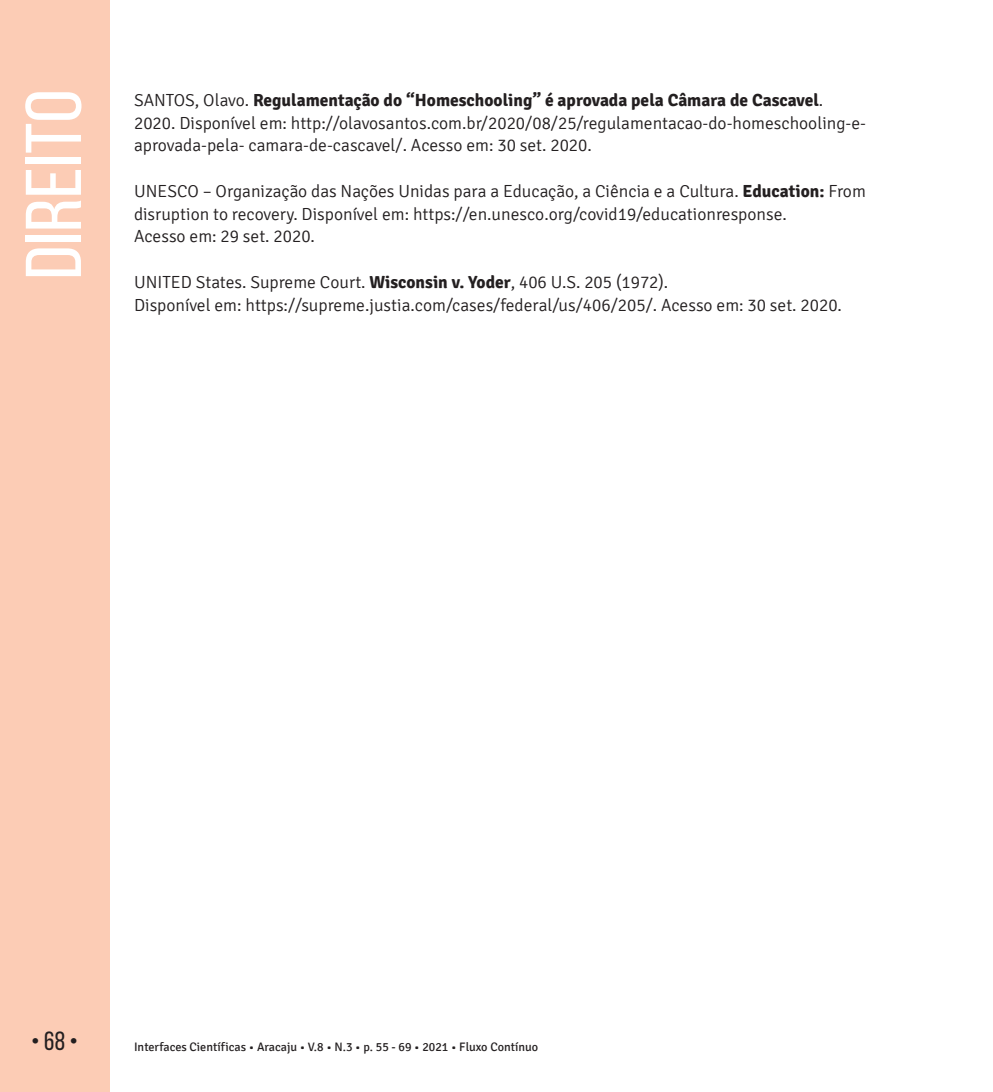
<style>
.page{position:relative;width:993px;height:1092px;background:#fff}
.page>*{position:absolute;margin:0;border:0;box-sizing:border-box;transform-origin:0 0}
.t1{font:78.75px "Bebas Neue";color:#fff;scale:1.09 1}
.t2{font:26.25px "Bebas Neue";color:#231f20}
.t3{font:300 17.5px/22.8px "Signika";color:#231f20}
.t4{font:12.25px "Signika";color:#231f20}
.s1{font-weight:700}
</style>
<div class="page">
<div style="left:0;top:0;width:109px;height:1091px;background:#fcccb5"></div>
<h1 class="t1" style="left:11px;top:279px;width:176px;rotate:-90deg">Direito</h1>
<p class="t3" style="left:134px;top:89px;width:733px">SANTOS, Olavo. <span class="s1">Regulamentação do “Homeschooling” é aprovada pela Câmara de Cascavel</span>.<br>2020. Disponível em: http://olavosantos.com.br/2020/08/25/regulamentacao-do-homeschooling-e&shy;aprovada-pela- camara-de-cascavel/. Acesso em: 30 set. 2020.</p>
<p class="t3" style="left:134px;top:180px;width:733px">UNESCO – Organização das Nações Unidas para a Educação, a Ciência e a Cultura. <span class="s1">Education:</span> From disruption to recovery. Disponível em: https://en.unesco.org/covid19/educationresponse.<br>Acesso em: 29 set. 2020.</p>
<p class="t3" style="left:134px;top:271px;width:709px">UNITED States. Supreme Court. <span class="s1">Wisconsin v. Yoder</span>, 406 U.S. 205 (1972).<br>Disponível em: https://supreme.justia.com/cases/federal/us/406/205/. Acesso em: 30 set. 2020.</p>
<h2 class="t2" style="left:31px;top:1026px;width:49px">• 68 •</h2>
<p class="t4" style="left:134px;top:1040px;width:405px">Interfaces Científicas • Aracaju • V.8 • N.3 • p. 55 - 69 • 2021 • Fluxo Contínuo</p>
</div>
